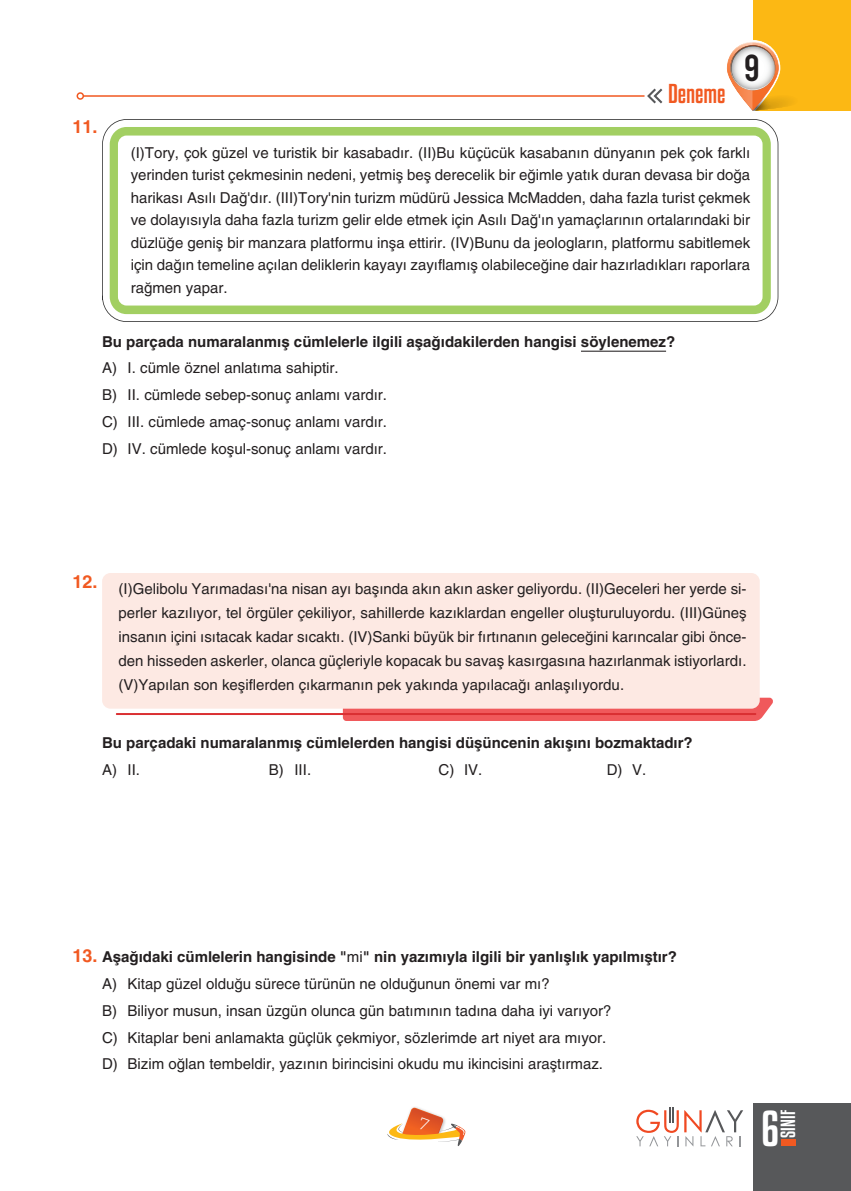
<style>
.page{position:relative;width:851px;height:1191px;background:#fff}
.page>*{position:absolute;margin:0;border:0;box-sizing:border-box;transform-origin:0 0}
.t1{font:44.25px "Kenyan Coffee Rg";color:#fff}
.t2{font:37.35px "Bebas";color:#231f20}
.t3{font:24px "Kenyan Coffee Rg";color:#f15921}
.t4{font:700 18px "Helveticaaci";color:#f15921}
.t5{font:18px "Kenyan Coffee Rg";color:#fff}
.t6{font:15px/22.5px "Helveticaaci";color:#231f20;text-align:justify}
.t7{font:700 15px "Helveticaaci";color:#231f20}
.s1{font-size:18px;color:#f15921}
.s2{font-weight:400}
</style>
<div class="page">
<hr style="left:83px;top:95px;width:563px;height:2px;background:#f15921">
<div style="left:76px;top:92px;width:8px;height:8px;border:2px solid #f15921;border-radius:50%"></div>
<div style="left:753px;top:0;width:97px;height:111px;background:#fcb814"></div>
<svg style="left:726px;top:40px;width:65px;height:71px"></svg>
<svg style="left:644px;top:89px;width:18px;height:14px"></svg>
<div style="left:753px;top:1103px;width:97px;height:88px;background:#57585a"></div>
<div style="left:780px;top:1139px;width:15px;height:6px;background:#f15921"></div>
<svg style="left:684px;top:1110px;width:59px;height:36px"></svg>
<svg style="left:636px;top:1107px;width:42px;height:39px"></svg>
<hr style="left:581px;top:351px;width:85px;height:1px;background:#231f20">
<svg style="left:102px;top:119px;width:676px;height:203px;fill:#a2cf67"></svg>
<div style="left:118px;top:136px;width:644px;height:169px;background:#fff;border-radius:9px"></div>
<svg style="left:343px;top:697px;width:430px;height:24px;background:#f16667"></svg>
<div style="left:102px;top:573px;width:657px;height:135px;background:#fde9e3;border-radius:8px"></div>
<hr style="left:116px;top:713px;width:640px;height:2px;background:#da2f32">
<svg style="left:387px;top:1107px;width:79px;height:39px"></svg>
<p class="t4" style="left:72px;top:116px;width:27px">11.</p>
<h3 class="t3" style="left:668px;top:78px;width:59px">Deneme</h3>
<p class="t2" style="left:744px;top:49px;width:17px">9</p>
<p class="t6" style="left:131px;top:141px;width:621px">(I)Tory, çok güzel ve turistik bir kasabadır. (II)Bu küçücük kasabanın dünyanın pek çok farklı yerinden turist çekmesinin nedeni, yetmiş beş derecelik bir eğimle yatık duran devasa bir doğa harikası Asılı Dağ'dır. (III)Tory'nin turizm müdürü Jessica McMadden, daha fazla turist çekmek ve dolayısıyla daha fazla turizm gelir elde etmek için Asılı Dağ'ın yamaçlarının ortalarındaki bir düzlüğe geniş bir manzara platformu inşa ettirir. (IV)Bunu da jeologların, platformu sabitlemek için dağın temeline açılan deliklerin kayayı zayıflamış olabileceğine dair hazırladıkları raporlara rağmen yapar.</p>
<p class="t7" style="left:102px;top:333px;width:574px">Bu parçada numaralanmış cümlelerle ilgili aşağıdakilerden hangisi söylenemez?</p>
<p class="t6" style="left:102px;top:357px;width:238px">A) I. cümle öznel anlatıma sahiptir.</p>
<p class="t6" style="left:102px;top:384px;width:286px">B) II. cümlede sebep-sonuç anlamı vardır.</p>
<p class="t6" style="left:102px;top:410px;width:286px">C) III. cümlede amaç-sonuç anlamı vardır.</p>
<p class="t6" style="left:102px;top:437px;width:286px">D) IV. cümlede koşul-sonuç anlamı vardır.</p>
<p class="t4" style="left:72px;top:571px;width:27px">12.</p>
<p class="t6" style="left:119px;top:577px;width:629px;line-height:24px">(I)Gelibolu Yarımadası'na nisan ayı başında akın akın asker geliyordu. (II)Geceleri her yerde si&shy;perler kazılıyor, tel örgüler çekiliyor, sahillerde kazıklardan engeller oluşturuluyordu. (III)Güneş insanın içini ısıtacak kadar sıcaktı. (IV)Sanki büyük bir fırtınanın geleceğini karıncalar gibi önce&shy;den hisseden askerler, olanca güçleriyle kopacak bu savaş kasırgasına hazırlanmak istiyorlardı. (V)Yapılan son keşiflerden çıkarmanın pek yakında yapılacağı anlaşılıyordu.</p>
<p class="t7" style="left:102px;top:734px;width:592px">Bu parçadaki numaralanmış cümlelerden hangisi düşüncenin akışını bozmaktadır?</p>
<p class="t6" style="left:102px;top:758px;width:40px">A) II.</p>
<p class="t6" style="left:269px;top:758px;width:44px">B) III.</p>
<p class="t6" style="left:438px;top:758px;width:45px">C) IV.</p>
<p class="t6" style="left:606px;top:758px;width:41px">D) V.</p>
<p class="t7" style="left:72px;top:948px;width:606px"><span class="s1">13.</span> Aşağıdaki cümlelerin hangisinde "<span class="s2">mi</span>" nin yazımıyla ilgili bir yanlışlık yapılmıştır?</p>
<p class="t6" style="left:102px;top:972px;width:449px">A) Kitap güzel olduğu sürece türünün ne olduğunun önemi var mı?</p>
<p class="t6" style="left:102px;top:999px;width:511px">B) Biliyor musun, insan üzgün olunca gün batımının tadına daha iyi varıyor?</p>
<p class="t6" style="left:102px;top:1026px;width:505px">C) Kitaplar beni anlamakta güçlük çekmiyor, sözlerimde art niyet ara mıyor.</p>
<p class="t6" style="left:102px;top:1052px;width:502px">D) Bizim oğlan tembeldir, yazının birincisini okudu mu ikincisini araştırmaz.</p>
<h1 class="t1" style="left:761px;top:1098px;width:19px">6</h1>
<p class="t5" style="left:775px;top:1137px;width:29px;rotate:-90deg">SINIF</p>
</div>
